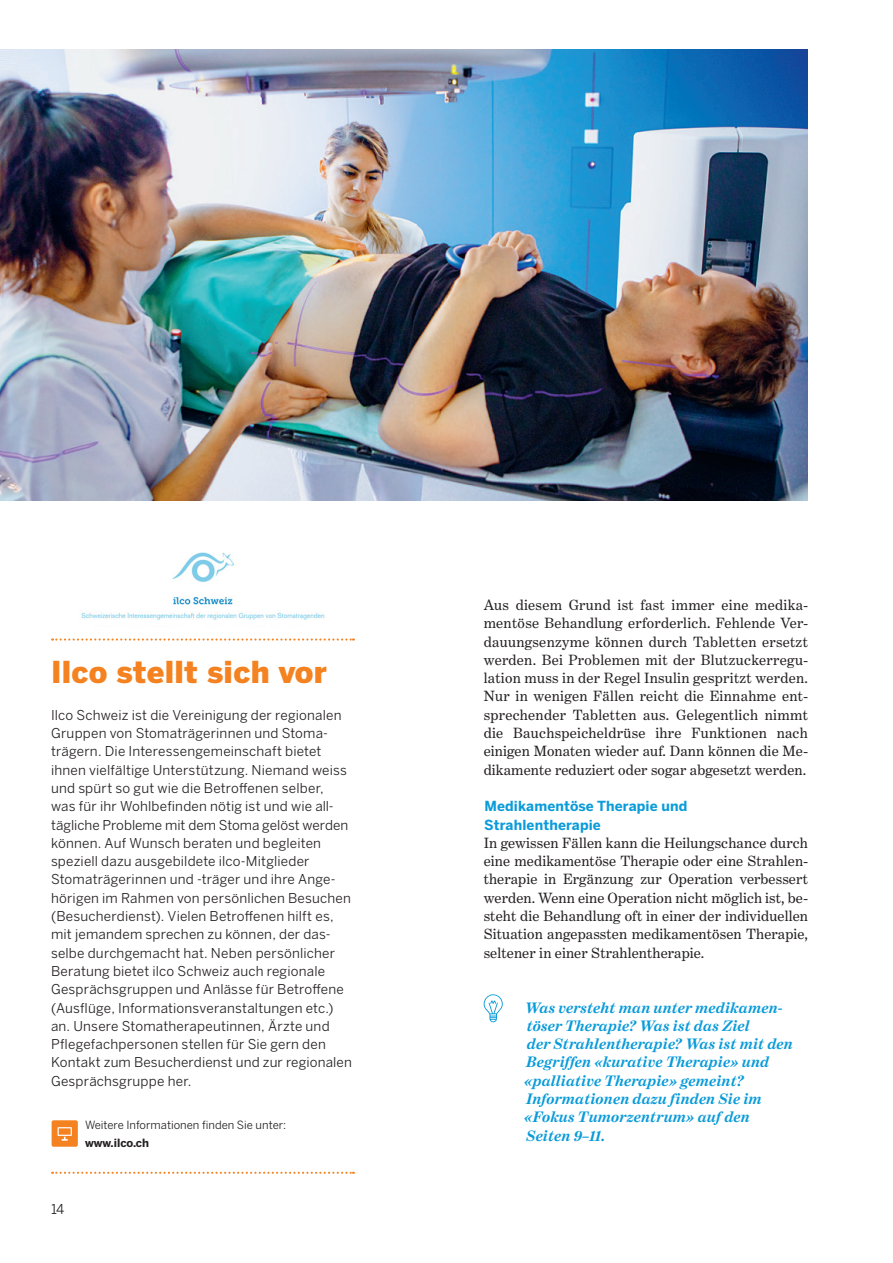
<style>
.page{position:relative;width:893px;height:1263px;background:#fff}
.page>*{position:absolute;margin:0;border:0;box-sizing:border-box;transform-origin:0 0}
.Zwischentitel__9_Pt{font:900 30px "Benton Sans";letter-spacing:.01em;color:#f58220}
.Verweis_TZ__Blau_fet{font:italic 700 15.3px/18.3px "Benton Modern";letter-spacing:.02em;color:#0a9bd9}
._15_Fliesstext_Block{font:15px/18.3px "Benton Modern";letter-spacing:.01em;color:#231f20;text-align:justify}
._13_Fliesstext_Titel{font:700 13.8px/18.3px "Benton Sans";letter-spacing:.01em;color:#0a9bd9}
.Zwischentitel__9_Pt-2{font:13.5px/18.3px "Benton Sans";letter-spacing:.015em;color:#231f20}
.Zusatzinfos__7_5_Pt{font:11.25px/18.3px "Benton Sans";color:#231f20}
.s1{font-weight:700}
</style>
<div class="page">
<svg style="left:52px;top:638px;width:302px;height:3px"></svg>
<svg style="left:52px;top:1172px;width:302px;height:2px"></svg>
<img style="left:0;top:49px;width:808px;height:451px">
<div style="left:52px;top:1120px;width:26px;height:27px;background:#f58220;border-radius:2px"></div>
<svg style="left:58px;top:1127px;width:14px;height:14px"></svg>
<img style="left:81px;top:552px;width:244px;height:68px">
<div style="left:51px;top:542px;width:60px;height:30px;background:#fff"></div>
<svg style="left:484px;top:994px;width:19px;height:28px"></svg>
<p class="Zwischentitel__9_Pt" style="left:51px;top:653px;width:277px">Ilco stellt sich vor</p>
<p class="Zwischentitel__9_Pt-2" style="left:51px;top:706px;width:292px">Ilco Schweiz ist die Vereinigung der regionalen<br>Gruppen von Stomaträgerinnen und Stoma-</p>
<p class="Zwischentitel__9_Pt-2" style="left:51px;top:742px;width:297px">trägern. Die Interessengemeinschaft bietet ihnen vielfältige Unterstützung. Niemand weiss und spürt so gut wie die Betroffenen selber,</p>
<p class="Zwischentitel__9_Pt-2" style="left:51px;top:797px;width:302px">was für ihr Wohlbefinden nötig ist und wie all&shy;tägliche Probleme mit dem Stoma gelöst werden können. Auf Wunsch beraten und begleiten speziell dazu ausgebildete ilco-Mitglieder Stomaträgerinnen und -träger und ihre Ange&shy;hörigen im Rahmen von persönlichen Besuchen (Besucherdienst). Vielen Betroffenen hilft es, mit jemandem sprechen zu können, der das&shy;selbe durchgemacht hat. Neben persönlicher Beratung bietet ilco Schweiz auch regionale Gesprächsgruppen und Anlässe für Betroffene (Ausflüge, Informationsveranstaltungen etc.) an. Unsere Stomatherapeutinnen, Ärzte und Pflegefachpersonen stellen für Sie gern den Kontakt zum Besucherdienst und zur regionalen Gesprächsgruppe her.</p>
<p class="Zusatzinfos__7_5_Pt" style="left:85px;top:1115px;width:203px">Weitere Informationen finden Sie unter: <span class="s1">www.ilco.ch</span></p>
<p class="Zwischentitel__9_Pt-2" style="left:51px;top:1200px;width:15px">14</p>
<p class="_15_Fliesstext_Block" style="left:484px;top:596px;width:326px">Aus diesem Grund ist fast immer eine medika&shy;mentöse Behandlung erforderlich. Fehlende Ver&shy;dauungsenzyme können durch Tabletten ersetzt werden. Bei Problemen mit der Blutzuckerregu&shy;lation muss in der Regel Insulin gespritzt werden.<br>Nur in wenigen Fällen reicht die Einnahme ent&shy;sprechender Tabletten aus. Gelegentlich nimmt die Bauchspeicheldrüse ihre Funktionen nach einigen Monaten wieder auf. Dann können die Me&shy;dikamente reduziert oder sogar abgesetzt werden.</p>
<p class="_13_Fliesstext_Titel" style="left:484px;top:797px;width:205px">Medikamentöse Therapie und<br>Strahlentherapie</p>
<p class="_15_Fliesstext_Block" style="left:484px;top:833px;width:326px">In gewissen Fällen kann die Heilungschance durch eine medikamentöse Therapie oder eine Strahlen&shy;therapie in Ergänzung zur Operation verbessert werden. Wenn eine Operation nicht möglich ist, be&shy;steht die Behandlung oft in einer der individuellen Situation angepassten medikamentösen Therapie, seltener in einer Strahlentherapie.</p>
<p class="Verweis_TZ__Blau_fet" style="left:524px;top:998px;width:270px">Was versteht man unter medikamen&shy;töser Therapie? Was ist das Ziel<br>der Strahlentherapie? Was ist mit den<br>Begriffen «kurative Therapie» und «palliative Therapie» gemeint?<br>Informationen dazu finden Sie im «Fokus Tumorzentrum» auf den<br>Seiten 9–11.</p>
</div>
